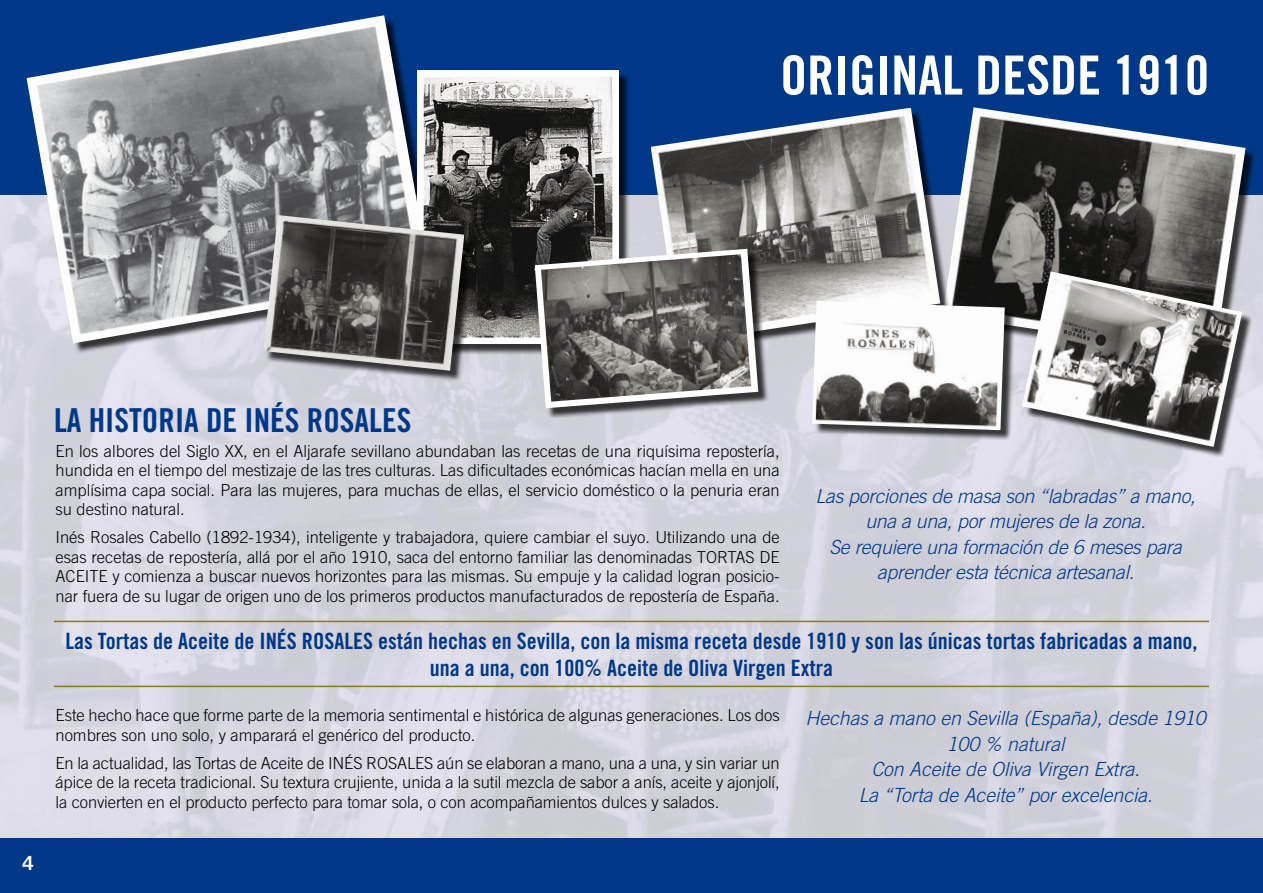
<style>
.page{position:relative;width:1263px;height:893px;background:#fff}
.page>*{position:absolute;margin:0;border:0;box-sizing:border-box;transform-origin:0 0}
.t1{font:54px "Trade Gothic LT Std Bd Cn 20";color:#fff}
.t2{font:33px "Trade Gothic LT Std Bd Cn 20";color:#003888}
.t3{font:22.5px/27px "Trade Gothic LT Std Bd Cn 20";color:#003888;text-align:center}
.t4{font:italic 300 19.5px/25.5px "Trade Gothic LT Std";letter-spacing:-.01em;color:#003888;text-align:center}
.t5{font:19.5px "Trade Gothic LT Std Bd 2";color:#fff}
.t6{font:300 16.5px/19.5px "Trade Gothic LT Std";color:#000;text-align:justify}
</style>
<div class="page">
<div style="left:0;top:0;width:1263px;height:195px;background:#003888"></div>
<hr style="left:54px;top:621px;width:1155px;height:1px;background:#8b7822">
<hr style="left:54px;top:686px;width:1155px;height:1px;background:#8b7822">
<div style="left:944px;top:109px;width:312px;height:257px;background:#000;opacity:.75"></div>
<img style="left:950px;top:107px;width:295px;height:249px">
<div style="left:1024px;top:273px;width:228px;height:184px;background:#000;opacity:.75"></div>
<img style="left:1022px;top:271px;width:220px;height:176px">
<div style="left:652px;top:109px;width:298px;height:244px;background:#000;opacity:.75"></div>
<img style="left:651px;top:108px;width:289px;height:235px">
<div style="left:814px;top:303px;width:201px;height:137px;background:#000;opacity:.75"></div>
<img style="left:812px;top:301px;width:193px;height:129px">
<svg style="left:26px;top:15px;width:392px;height:329px"></svg>
<div style="left:419px;top:72px;width:210px;height:283px;background:#000;opacity:.75"></div>
<img style="left:418px;top:70px;width:201px;height:274px">
<div style="left:536px;top:250px;width:233px;height:168px;background:#000;opacity:.75"></div>
<svg style="left:535px;top:249px;width:223px;height:159px"></svg>
<img style="left:541px;top:254px;width:210px;height:148px">
<div style="left:265px;top:217px;width:209px;height:164px;background:#000;opacity:.75"></div>
<img style="left:263px;top:215px;width:201px;height:156px">
<div style="left:0;top:838px;width:1263px;height:55px;background:#003888"></div>
<h1 class="t1" style="left:780px;top:42px;width:430px">ORIGINAL DESDE 1910</h1>
<p class="t5" style="left:22px;top:851px;width:13px">4</p>
<h2 class="t2" style="left:54px;top:400px;width:359px">LA HISTORIA DE INÉS ROSALES</h2>
<p class="t6" style="left:56px;top:441px;width:726px">En los albores del Siglo XX, en el Aljarafe sevillano abundaban las recetas de una riquísima repostería, hundida en el tiempo del mestizaje de las tres culturas. Las dificultades económicas hacían mella en una amplísima capa social. Para las mujeres, para muchas de ellas, el servicio doméstico o la penuria eran su destino natural.</p>
<p class="t6" style="left:56px;top:527px;width:726px">Inés Rosales Cabello (1892-1934), inteligente y trabajadora, quiere cambiar el suyo. Utilizando una de esas recetas de repostería, allá por el año 1910, saca del entorno familiar las denominadas TORTAS DE ACEITE y comienza a buscar nuevos horizontes para las mismas. Su empuje y la calidad logran posicio&shy;nar fuera de su lugar de origen uno de los primeros productos manufacturados de repostería de España.</p>
<p class="t4" style="left:816px;top:483px;width:381px">Las porciones de masa son “labradas” a mano, una a una, por mujeres de la zona.<br>Se requiere una formación de 6 meses para aprender esta técnica artesanal.</p>
<h3 class="t3" style="left:65px;top:627px;width:1134px">Las Tortas de Aceite de INÉS ROSALES están hechas en Sevilla, con la misma receta desde 1910 y son las únicas tortas fabricadas a mano, una a una, con 100% Aceite de Oliva Virgen Extra</h3>
<p class="t6" style="left:56px;top:705px;width:726px">Este hecho hace que forme parte de la memoria sentimental e histórica de algunas generaciones. Los dos nombres son uno solo, y amparará el genérico del producto.</p>
<p class="t6" style="left:56px;top:753px;width:726px">En la actualidad, las Tortas de Aceite de INÉS ROSALES aún se elaboran a mano, una a una, y sin variar un ápice de la receta tradicional. Su textura crujiente, unida a la sutil mezcla de sabor a anís, aceite y ajonjolí, la convierten en el producto perfecto para tomar sola, o con acompañamientos dulces y salados.</p>
<p class="t4" style="left:805px;top:706px;width:402px">Hechas a mano en Sevilla (España), desde 1910<br>100 % natural<br>Con Aceite de Oliva Virgen Extra.<br>La “Torta de Aceite” por excelencia.</p>
</div>
